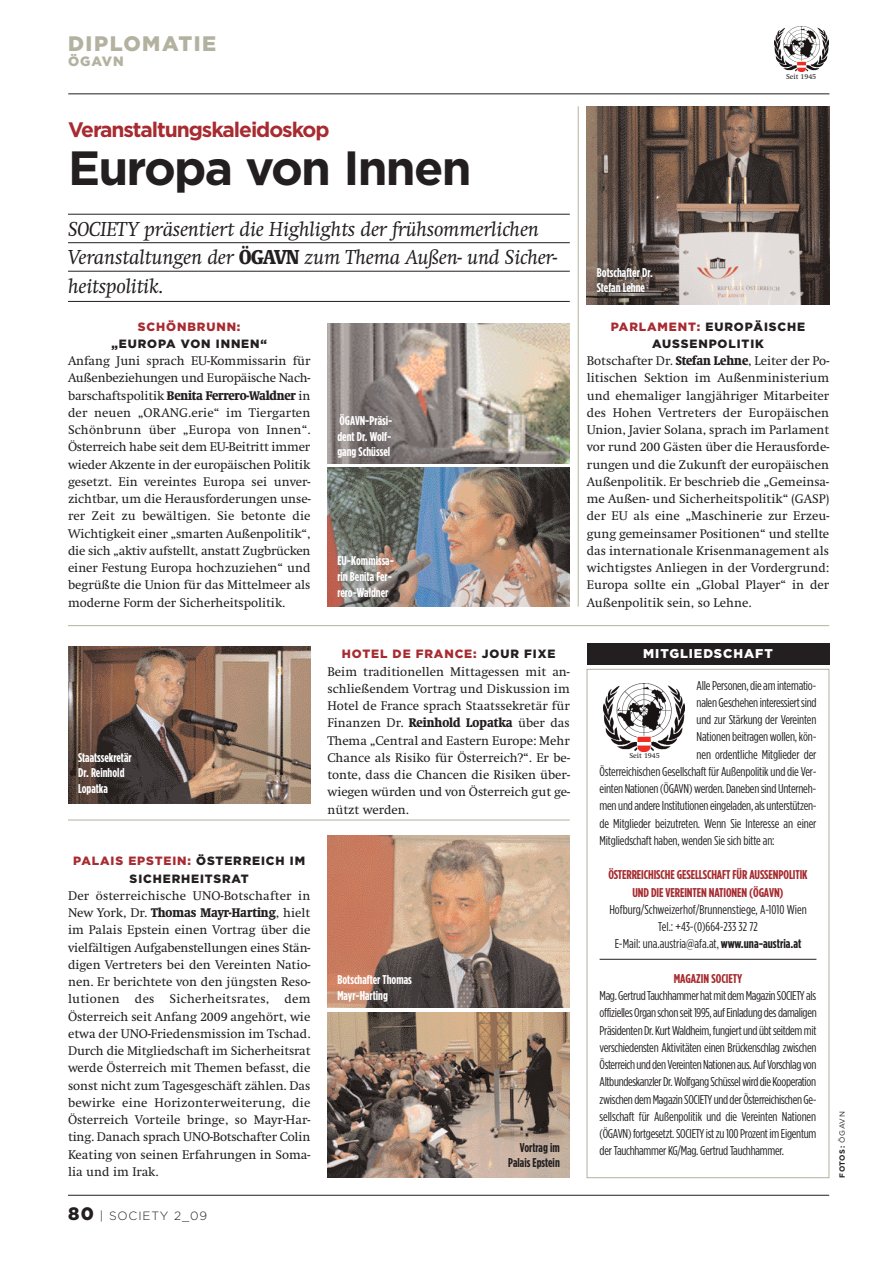
<style>
.page{position:relative;width:893px;height:1263px;background:#fff}
.page>*{position:absolute;margin:0;border:0;box-sizing:border-box;transform-origin:0 0}
.t1{font:700 48px "Gotham";letter-spacing:-.035em;color:#231f20}
.t2{font:italic 21px/28.5px "Swift";letter-spacing:-.01em;color:#231f20}
.t3{font:700 21px "Gotham";letter-spacing:-.05em;color:#a72b30}
.t4{font:900 21px "Gotham";letter-spacing:.075em;color:#b3b2a0}
.t5{font:900 13.5px "Gotham";letter-spacing:.075em;color:#b3b2a0}
.t6{font:13.05px/17.2px "Swift";color:#231f20;text-align:justify}
.t7{font:12.75px/17.2px "Gotham Condensed";letter-spacing:-.01em;color:#231f20;text-align:center;scale:1.05 1}
.t8{font:700 12.75px/15.8px "Gotham Condensed";color:#fff}
.t9{font:700 12.75px/17.2px "Gotham Condensed";letter-spacing:-.01em;color:#a72b30;text-align:center;scale:1.05 1}
.t10{font:700 12.75px/15.8px "Gotham Condensed";color:#231f20;text-align:right}
.t11{font:900 12.75px "Gotham";letter-spacing:.075em;color:#fff}
.t12{font:900 12px/17.2px "Gotham";letter-spacing:.075em;color:#231f20;text-align:center}
.t13{font:900 12px "Gotham";letter-spacing:.075em;color:#a72b30}
.t14{font:300 12px "Gotham";letter-spacing:.07em;color:#231f20}
.t15{font:7.5px "Swift";color:#231f20}
.t16{font:700 7.5px "Gotham";letter-spacing:.055em;color:#231f20}
.s1{font-weight:700;font-style:normal;font-stretch:condensed}
.s2{font-weight:700;font-stretch:condensed}
.s3{color:#a72b30}
.s4{font-weight:900;font-size:18px}
.s5{color:#231f20}
.s6{font-weight:700}
.s7{font-weight:400}
</style>
<div class="page">
<hr style="left:68px;top:94px;width:761px;height:1px;background:#231f20">
<hr style="left:68px;top:1195px;width:761px;height:1px;background:#231f20">
<img style="left:587px;top:106px;width:242px;height:198px">
<div style="left:587px;top:669px;width:242px;height:509px;border:1px solid #b3b2a0"></div>
<hr style="left:600px;top:959px;width:216px;height:1px;background:#231f20">
<div style="left:587px;top:643px;width:242px;height:22px;background:#231f20"></div>
<img style="left:775px;top:27px;width:53px;height:45px">
<hr style="left:68px;top:214px;width:502px;height:1px;background:#231f20">
<hr style="left:68px;top:242px;width:502px;height:1px;background:#231f20">
<hr style="left:68px;top:271px;width:502px;height:1px;background:#231f20">
<hr style="left:68px;top:301px;width:502px;height:1px;background:#231f20">
<img style="left:603px;top:683px;width:82px;height:69px">
<img style="left:327px;top:323px;width:243px;height:140px">
<img style="left:327px;top:468px;width:243px;height:139px">
<img style="left:68px;top:646px;width:242px;height:158px">
<hr style="left:68px;top:625px;width:761px;height:1px;background:#b3b2a0">
<hr style="left:578px;top:106px;width:1px;height:501px;background:#b3b2a0">
<img style="left:327px;top:835px;width:243px;height:173px">
<img style="left:327px;top:1012px;width:243px;height:166px">
<hr style="left:68px;top:820px;width:502px;height:1px;background:#b3b2a0">
<h2 class="t4" style="left:68px;top:31px;width:150px">DIPLOMATIE</h2>
<p class="t5" style="left:68px;top:53px;width:57px">ÖGAVN</p>
<p class="t15" style="left:786px;top:72px;width:32px">Seit 1945</p>
<h2 class="t3" style="left:68px;top:118px;width:263px">Veranstaltungskaleidoskop</h2>
<h1 class="t1" style="left:68px;top:141px;width:405px">Europa von Innen</h1>
<h2 class="t2" style="left:68px;top:214px;width:491px">SOCIETY präsentiert die Highlights der frühsommerlichen<br>Veranstaltungen der <span class="s1">ÖGAVN</span> zum Thema Außen- und Sicher&shy;heitspolitik.</h2>
<p class="t13" style="left:138px;top:319px;width:104px">SCHÖNBRUNN:</p>
<p class="t12" style="left:111px;top:335px;width:157px">„EUROPA VON INNEN“</p>
<p class="t6" style="left:68px;top:352px;width:244px">Anfang Juni sprach EU-Kommissarin für Außenbeziehungen und Europäische Nach&shy;barschaftspolitik <span class="s2">Benita Ferrero-Waldner</span> in der neuen „ORANG.erie“ im Tiergarten Schönbrunn über „Europa von Innen“.<br>Österreich habe seit dem EU-Beitritt immer wieder Akzente in der europäischen Politik gesetzt. Ein vereintes Europa sei unver&shy;zichtbar, um die Herausforderungen unse&shy;rer Zeit zu bewältigen. Sie betonte die Wichtigkeit einer „smarten Außenpolitik“, die sich „aktiv aufstellt, anstatt Zugbrücken einer Festung Europa hochzuziehen“ und begrüßte die Union für das Mittelmeer als moderne Form der Sicherheitspolitik.</p>
<p class="t8" style="left:78px;top:749px;width:55px">Staatssekretär<br>Dr. Reinhold<br>Lopatka</p>
<p class="t12" style="left:73px;top:853px;width:233px"><span class="s3">PALAIS EPSTEIN:</span> ÖSTERREICH IM<br>SICHERHEITSRAT</p>
<p class="t6" style="left:68px;top:887px;width:244px">Der österreichische UNO-Botschafter in New York, Dr. <span class="s2">Thomas Mayr-Harting</span>, hielt im Palais Epstein einen Vortrag über die vielfältigen Aufgabenstellungen eines Stän&shy;digen Vertreters bei den Vereinten Natio&shy;nen. Er berichtete von den jüngsten Reso&shy;lutionen des Sicherheitsrates, dem Österreich seit Anfang 2009 angehört, wie etwa der UNO-Friedensmission im Tschad.<br>Durch die Mitgliedschaft im Sicherheitsrat werde Österreich mit Themen befasst, die sonst nicht zum Tagesgeschäft zählen. Das bewirke eine Horizonterweiterung, die Österreich Vorteile bringe, so Mayr-Har&shy;ting. Danach sprach UNO-Botschafter Colin Keating von seinen Erfahrungen in Soma&shy;lia und im Irak.</p>
<p class="t14" style="left:68px;top:1209px;width:141px"><span class="s4">80</span> | SOCIETY 2_09</p>
<p class="t8" style="left:337px;top:412px;width:56px;text-align:justify">ÖGAVN-Präsi&shy;dent Dr. Wolf&shy;gang Schüssel</p>
<p class="t8" style="left:337px;top:553px;width:58px">EU-Kommissa&shy;rin Benita Fer&shy;rero-Waldner</p>
<p class="t13" style="left:342px;top:647px;width:215px">HOTEL DE FRANCE: <span class="s5">JOUR FIXE</span></p>
<p class="t6" style="left:327px;top:662px;width:244px">Beim traditionellen Mittagessen mit an&shy;schließendem Vortrag und Diskussion im Hotel de France sprach Staatssekretär für Finanzen Dr. <span class="s2">Reinhold Lopatka</span> über das Thema „Central and Eastern Europe: Mehr Chance als Risiko für Österreich?“. Er be&shy;tonte, dass die Chancen die Risiken über&shy;wiegen würden und von Österreich gut ge&shy;nützt werden.</p>
<p class="t8" style="left:337px;top:971px;width:76px">Botschafter Thomas<br>Mayr-Harting</p>
<p class="t10" style="left:508px;top:1139px;width:53px">Vortrag im<br>Palais Epstein</p>
<p class="t8" style="left:597px;top:264px;width:58px">Botschafter Dr.<br>Stefan Lehne</p>
<p class="t12" style="left:611px;top:318px;width:196px"><span class="s3">PARLAMENT:</span> EUROPÄISCHE<br>AUSSENPOLITIK</p>
<p class="t6" style="left:587px;top:352px;width:244px">Botschafter Dr. <span class="s2">Stefan Lehne</span>, Leiter der Po&shy;litischen Sektion im Außenministerium und ehemaliger langjähriger Mitarbeiter des Hohen Vertreters der Europäischen Union, Javier Solana, sprach im Parlament vor rund 200 Gästen über die Herausforde&shy;rungen und die Zukunft der europäischen Außenpolitik. Er beschrieb die „Gemeinsa&shy;me Außen- und Sicherheitspolitik“ (GASP) der EU als eine „Maschinerie zur Erzeu&shy;gung gemeinsamer Positionen“ und stellte das internationale Krisenmanagement als wichtigstes Anliegen in der Vordergrund:<br>Europa sollte ein „Global Player“ in der Außenpolitik sein, so Lehne.</p>
<p class="t11" style="left:643px;top:646px;width:131px">MITGLIEDSCHAFT</p>
<p class="t7" style="left:697px;top:677px;width:116px">Alle Personen, die am internatio-</p>
<p class="t7" style="left:697px;top:694px;width:116px">nalen Geschehen interessiert sind</p>
<p class="t7" style="left:697px;top:711px;width:116px">und zur Stärkung der Vereinten</p>
<p class="t7" style="left:697px;top:728px;width:116px">Nationen beitragen wollen, kön-</p>
<p class="t7" style="left:697px;top:746px;width:116px">nen ordentliche Mitglieder der</p>
<p class="t7" style="left:600px;top:763px;width:208px">Österreichischen Gesellschaft für Außenpolitik und die Ver-</p>
<p class="t7" style="left:600px;top:780px;width:208px">einten Nationen (ÖGAVN) werden. Daneben sind Unterneh-</p>
<p class="t7" style="left:600px;top:797px;width:208px">men und andere Institutionen eingeladen, als unterstützen-</p>
<p class="t7" style="left:600px;top:815px;width:208px">de Mitglieder beizutreten. Wenn Sie Interesse an einer</p>
<p class="t7" style="left:600px;top:832px;width:168px">Mitgliedschaft haben, wenden Sie sich bitte an:</p>
<p class="t9" style="left:608px;top:866px;width:191px">ÖSTERREICHISCHE GESELLSCHAFT FÜR AUSSENPOLITIK<br>UND DIE VEREINTEN NATIONEN (ÖGAVN)</p>
<p class="t7" style="left:609px;top:901px;width:189px">Hofburg/Schweizerhof/Brunnenstiege, A-1010 Wien<br>Tel.: +43-(0)664-233 32 72<br>E-Mail: una.austria@afa.at, <span class="s6">www.una-austria.at</span></p>
<p class="t9" style="left:674px;top:970px;width:67px">MAGAZIN SOCIETY</p>
<p class="t7" style="left:600px;top:987px;width:208px;text-align:justify">Mag. Gertrud Tauchhammer hat mit dem Magazin SOCIETY als offizielles Organ schon seit 1995, auf Einladung des damaligen Präsidenten Dr. Kurt Waldheim, fungiert und übt seitdem mit verschiedensten Aktivitäten einen Brückenschlag zwischen Österreich und den Vereinten Nationen aus. Auf Vorschlag von Altbundeskanzler Dr. Wolfgang Schüssel wird die Kooperation zwischen dem Magazin SOCIETY und der Österreichischen Ge&shy;sellschaft für Außenpolitik und die Vereinten Nationen (ÖGAVN) fortgesetzt. SOCIETY ist zu 100 Prozent im Eigentum der Tauchhammer KG/Mag. Gertrud Tauchhammer.</p>
<p class="t15" style="left:629px;top:751px;width:32px">Seit 1945</p>
<p class="t16" style="left:838px;top:1178px;width:68px;rotate:-90deg">FOTOS: <span class="s7">ÖGAVN</span></p>
</div>
